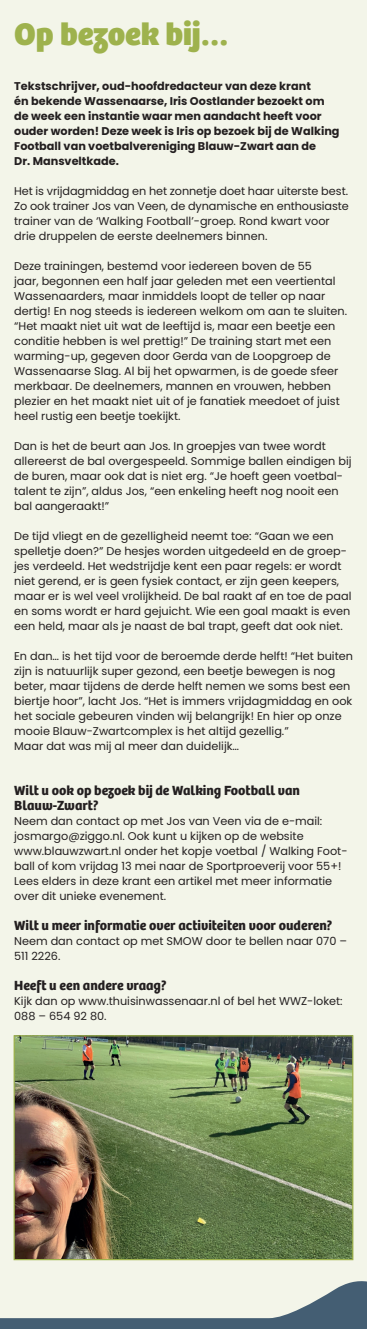
<style>
.page{position:relative;width:367px;height:1329px;background:#fff}
.page>*{position:absolute;margin:0;border:0;box-sizing:border-box;transform-origin:0 0}
.t1{font:800 32.5px "Bree";color:#9eb24d}
.t2{font:700 13.75px/15px "Bree";color:#231f20}
.t3{font:11.25px/15px "Poppins";color:#231f20}
.t4{font:700 11.25px/15px "Poppins";color:#231f20}
</style>
<div class="page">
<div style="left:0;top:0;width:366px;height:1329px;background:#f3f5e9"></div>
<svg style="left:0;top:1281px;width:366px;height:48px"></svg>
<img style="left:16px;top:1037px;width:335px;height:221px">
<div style="left:14px;top:1035px;width:339px;height:225px;border:1px solid #9eb24d"></div>
<h1 class="t1" style="left:14px;top:7px;width:215px">Op bezoek bij…</h1>
<p class="t4" style="left:14px;top:79px;width:326px">Tekstschrijver, oud-hoofdredacteur van deze krant<br>én bekende Wassenaarse, Iris Oostlander bezoekt om de week een instantie waar men aandacht heeft voor ouder worden! Deze week is Iris op bezoek bij de Walking Football van voetbalvereniging Blauw-Zwart aan de<br>Dr. Mansveltkade.</p>
<p class="t3" style="left:14px;top:184px;width:336px">Het is vrijdagmiddag en het zonnetje doet haar uiterste best.<br>Zo ook trainer Jos van Veen, de dynamische en enthousiaste trainer van de ‘Walking Football’-groep. Rond kwart voor drie druppelen de eerste deelnemers binnen.</p>
<p class="t3" style="left:14px;top:259px;width:334px">Deze trainingen, bestemd voor iedereen boven de 55<br>jaar, begonnen een half jaar geleden met een veertiental Wassenaarders, maar inmiddels loopt de teller op naar dertig! En nog steeds is iedereen welkom om aan te sluiten. “Het maakt niet uit wat de leeftijd is, maar een beetje een conditie hebben is wel prettig!” De training start met een warming-up, gegeven door Gerda van de Loopgroep de Wassenaarse Slag. Al bij het opwarmen, is de goede sfeer merkbaar. De deelnemers, mannen en vrouwen, hebben plezier en het maakt niet uit of je fanatiek meedoet of juist heel rustig een beetje toekijkt.</p>
<p class="t3" style="left:14px;top:439px;width:338px">Dan is het de beurt aan Jos. In groepjes van twee wordt allereerst de bal overgespeeld. Sommige ballen eindigen bij de buren, maar ook dat is niet erg. “Je hoeft geen voetbal&shy;talent te zijn”, aldus Jos, “een enkeling heeft nog nooit een bal aangeraakt!”</p>
<p class="t3" style="left:14px;top:529px;width:338px">De tijd vliegt en de gezelligheid neemt toe: “Gaan we een spelletje doen?” De hesjes worden uitgedeeld en de groep&shy;jes verdeeld. Het wedstrijdje kent een paar regels: er wordt niet gerend, er is geen fysiek contact, er zijn geen keepers, maar er is wel veel vrolijkheid. De bal raakt af en toe de paal en soms wordt er hard gejuicht. Wie een goal maakt is even een held, maar als je naast de bal trapt, geeft dat ook niet.</p>
<p class="t3" style="left:14px;top:649px;width:340px">En dan… is het tijd voor de beroemde derde helft! “Het buiten zijn is natuurlijk super gezond, een beetje bewegen is nog beter, maar tijdens de derde helft nemen we soms best een biertje hoor”, lacht Jos. “Het is immers vrijdagmiddag en ook het sociale gebeuren vinden wij belangrijk! En hier op onze mooie Blauw-Zwartcomplex is het altijd gezellig.”<br>Maar dat was mij al meer dan duidelijk…</p>
<p class="t2" style="left:14px;top:782px;width:287px">Wilt u ook op bezoek bij de Walking Football van<br>Blauw-Zwart?</p>
<p class="t3" style="left:14px;top:814px;width:334px">Neem dan contact op met Jos van Veen via de e-mail: josmargo@ziggo.nl. Ook kunt u kijken op de website www.blauwzwart.nl onder het kopje voetbal / Walking Foot&shy;ball of kom vrijdag 13 mei naar de Sportproeverij voor 55+!<br>Lees elders in deze krant een artikel met meer informatie over dit unieke evenement.</p>
<p class="t2" style="left:14px;top:917px;width:319px">Wilt u meer informatie over activiteiten voor ouderen?</p>
<p class="t3" style="left:14px;top:934px;width:334px">Neem dan contact op met SMOW door te bellen naar 070 –<br>511 2226.</p>
<p class="t2" style="left:14px;top:977px;width:154px">Heeft u een andere vraag?</p>
<p class="t3" style="left:14px;top:994px;width:329px">Kijk dan op www.thuisinwassenaar.nl of bel het WWZ-loket:<br>088 – 654 92 80.</p>
</div>
